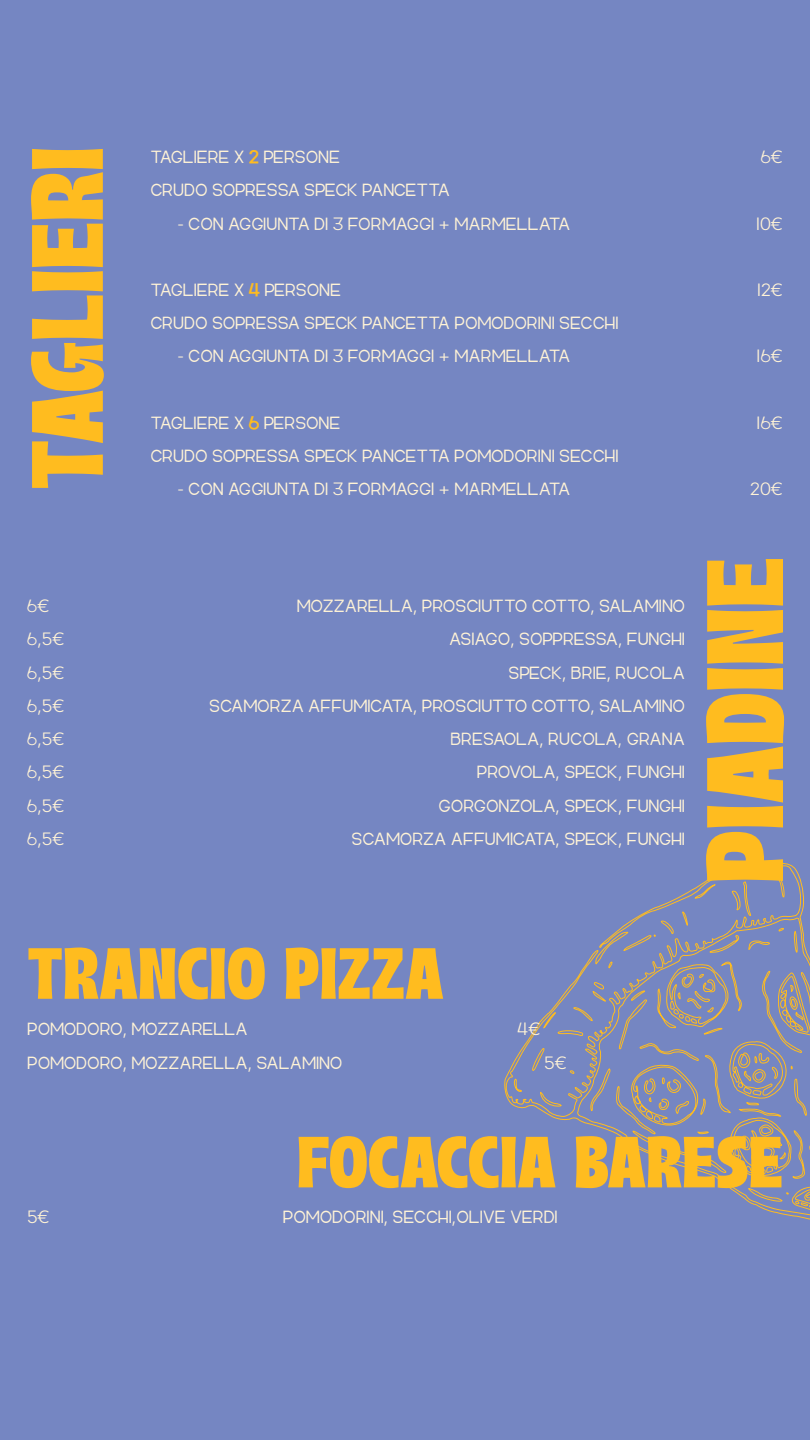
<style>
.page{position:relative;width:810px;height:1440px;background:#7586c2}
.page>*{position:absolute;margin:0;border:0;box-sizing:border-box;transform-origin:0 0}
.t1{font:108.38px "Boughy Free";color:#ffbc1f}
.t2{font:101.1px "Boughy Free";color:#ffbc1f}
.t3{font:72.22px "Boughy Free";color:#ffbc1f}
.t4{font:19.5px/33.2px "Jackbird";color:#fff3d6}
.s1{font-weight:700;color:#ffbc1f}
</style>
<div class="page">
<svg style="left:504px;top:863px;width:306px;height:357px"></svg>
<svg style="left:513px;top:1078px;width:9px;height:14px"></svg>
<svg style="left:531px;top:877px;width:279px;height:340px"></svg>
<h2 class="t2" style="left:26px;top:490px;width:345px;rotate:-90deg">TAGLIERI</h2>
<p class="t4" style="left:150px;top:140px;width:301px">TAGLIERE X <span class="s1">2</span> PERSONE<br>CRUDO SOPRESSA SPECK PANCETTA</p>
<p class="t4" style="left:177px;top:206px;width:395px">- CON AGGIUNTA DI 3 FORMAGGI + MARMELLATA</p>
<p class="t4" style="left:150px;top:273px;width:470px">TAGLIERE X <span class="s1">4</span> PERSONE<br>CRUDO SOPRESSA SPECK PANCETTA POMODORINI SECCHI</p>
<p class="t4" style="left:177px;top:339px;width:395px">- CON AGGIUNTA DI 3 FORMAGGI + MARMELLATA</p>
<p class="t4" style="left:150px;top:406px;width:470px">TAGLIERE X <span class="s1">6</span> PERSONE<br>CRUDO SOPRESSA SPECK PANCETTA POMODORINI SECCHI</p>
<p class="t4" style="left:177px;top:472px;width:395px">- CON AGGIUNTA DI 3 FORMAGGI + MARMELLATA</p>
<p class="t4" style="left:760px;top:140px;width:24px">6€</p>
<p class="t4" style="left:756px;top:206px;width:28px">10€</p>
<p class="t4" style="left:757px;top:273px;width:27px">12€</p>
<p class="t4" style="left:757px;top:339px;width:28px">16€</p>
<p class="t4" style="left:757px;top:406px;width:28px">16€</p>
<p class="t4" style="left:750px;top:472px;width:35px">20€</p>
<p class="t4" style="left:27px;top:589px;width:39px">6€<br>6,5€<br>6,5€<br>6,5€<br>6,5€<br>6,5€<br>6,5€<br>6,5€</p>
<p class="t4" style="left:209px;top:589px;width:478px;text-align:right">MOZZARELLA, PROSCIUTTO COTTO, SALAMINO<br>ASIAGO, SOPPRESSA, FUNGHI<br>SPECK, BRIE, RUCOLA<br>SCAMORZA AFFUMICATA, PROSCIUTTO COTTO, SALAMINO<br>BRESAOLA, RUCOLA, GRANA<br>PROVOLA, SPECK, FUNGHI<br>GORGONZOLA, SPECK, FUNGHI<br>SCAMORZA AFFUMICATA, SPECK, FUNGHI</p>
<h1 class="t1" style="left:701px;top:883px;width:328px;rotate:-90deg">PIADINE</h1>
<h3 class="t3" style="left:27px;top:944px;width:418px">TRANCIO PIZZA</h3>
<p class="t4" style="left:27px;top:1012px;width:222px">POMODORO, MOZZARELLA</p>
<p class="t4" style="left:517px;top:1012px;width:25px">4€</p>
<p class="t4" style="left:27px;top:1045px;width:317px">POMODORO, MOZZARELLA, SALAMINO</p>
<p class="t4" style="left:544px;top:1045px;width:24px">5€</p>
<h3 class="t3" style="left:297px;top:1133px;width:487px">FOCACCIA BARESE</h3>
<p class="t4" style="left:27px;top:1200px;width:24px">5€</p>
<p class="t4" style="left:283px;top:1200px;width:276px">POMODORINI, SECCHI,OLIVE VERDI</p>
</div>
